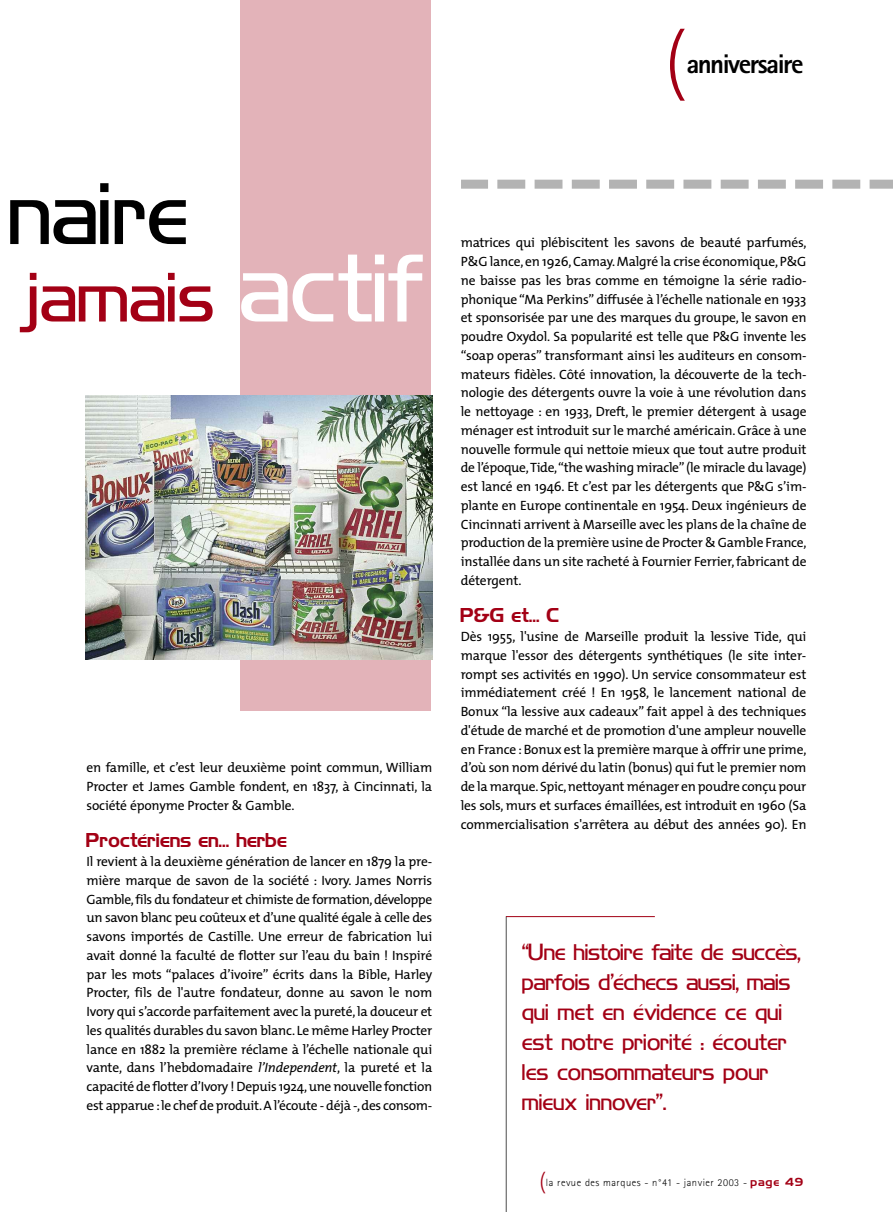
<style>
.page{position:relative;width:893px;height:1212px;background:#fff}
.page>*{position:absolute;margin:0;border:0;box-sizing:border-box;transform-origin:0 0}
.t1{font:80.7px "Hancock Park Light Laser";color:#000}
.t2{font:300 75px "The Mix";color:#a30015}
.t3{font:64.5px "Hancock Park Light Laser";color:#a30015}
.t4{font:800 27px "Rotis Sans Serif";letter-spacing:-.055em;color:#000}
.t5{font:21px/30px "Hancock Park Light Laser";color:#a30015}
.t6{font:18px "Hancock Park Laser";color:#a30015}
.t7{font:13.5px/18.8px "The Mix";letter-spacing:-.01em;color:#000;text-align:justify}
.t8{font:300 10.5px "Rotis Sans Serif";letter-spacing:.05em;color:#000}
.s1{font-size:88.8px;color:#fff}
.s2{font-style:italic}
.s3{font-family:"The Mix";font-size:22.5px;color:#a30015}
.s4{font-family:"Hancock Park Laser";font-weight:400;color:#a30015}
</style>
<div class="page">
<div style="left:240px;top:0;width:191px;height:710px;background:#e3b3b9"></div>
<svg style="left:497px;top:180px;width:396px;height:9px"></svg>
<div style="left:461px;top:180px;width:27px;height:9px;background:#b3b3b3"></div>
<hr style="left:506px;top:916px;width:1px;height:296px;background:#4d4d4d">
<img style="left:85px;top:395px;width:347px;height:265px">
<hr style="left:506px;top:916px;width:149px;height:1px;background:#a30015">
<h2 class="t2" style="left:664px;top:36px;width:24px">(</h2>
<h3 class="t4" style="left:686px;top:54px;width:119px">anniversaire</h3>
<h1 class="t1" style="left:10px;top:169px;width:182px">naire</h1>
<h3 class="t3" style="left:20px;top:261px;width:408px">jamais <span class="s1">actif</span></h3>
<p class="t7" style="left:87px;top:760px;width:347px">en famille, et c’est leur deuxième point commun, William Procter et James Gamble fondent, en 1837, à Cincinnati, la société éponyme Procter &amp; Gamble.</p>
<h3 class="t6" style="left:87px;top:831px;width:202px">Proctériens en… herbe</h3>
<p class="t7" style="left:87px;top:854px;width:347px">Il revient à la deuxième génération de lancer en 1879 la pre&shy;mière marque de savon de la société : Ivory. James Norris Gamble,fils du fondateur et chimiste de formation,développe un savon blanc peu coûteux et d’une qualité égale à celle des savons importés de Castille. Une erreur de fabrication lui avait donné la faculté de flotter sur l’eau du bain ! Inspiré par les mots “palaces d’ivoire” écrits dans la Bible, Harley Procter, fils de l'autre fondateur, donne au savon le nom Ivory qui s’accorde parfaitement avec la pureté,la douceur et les qualités durables du savon blanc. Le même Harley Procter lance en 1882 la première réclame à l’échelle nationale qui vante, dans l’hebdomadaire <span class="s2">l’Independent</span>, la pureté et la capacité de flotter d’Ivory ! Depuis 1924,une nouvelle fonction est apparue :le chef de produit.A l’écoute - déjà -,des consom-</p>
<p class="t7" style="left:461px;top:235px;width:347px">matrices qui plébiscitent les savons de beauté parfumés, P&amp;G lance,en 1926,Camay.Malgré la crise économique,P&amp;G ne baisse pas les bras comme en témoigne la série radio&shy;phonique “Ma Perkins”diffusée à l’échelle nationale en 1933 et sponsorisée par une des marques du groupe, le savon en poudre Oxydol. Sa popularité est telle que P&amp;G invente les “soap operas” transformant ainsi les auditeurs en consom&shy;mateurs fidèles. Côté innovation, la découverte de la tech&shy;nologie des détergents ouvre la voie à une révolution dans le nettoyage : en 1933, Dreft, le premier détergent à usage ménager est introduit sur le marché américain. Grâce à une nouvelle formule qui nettoie mieux que tout autre produit de l’époque,Tide,“the washing miracle” (le miracle du lavage) est lancé en 1946. Et c’est par les détergents que P&amp;G s’im&shy;plante en Europe continentale en 1954. Deux ingénieurs de Cincinnati arrivent à Marseille avec les plans de la chaîne de production de la première usine de Procter &amp; Gamble France, installée dans un site racheté à Fournier Ferrier,fabricant de détergent.</p>
<h3 class="t6" style="left:461px;top:606px;width:101px">P&amp;G et… C</h3>
<p class="t7" style="left:461px;top:629px;width:347px">Dès 1955, l'usine de Marseille produit la lessive Tide, qui marque l'essor des détergents synthétiques (le site inter&shy;rompt ses activités en 1990). Un service consommateur est immédiatement créé ! En 1958, le lancement national de Bonux “la lessive aux cadeaux” fait appel à des techniques d'étude de marché et de promotion d'une ampleur nouvelle en France :Bonux est la première marque à offrir une prime, d’où son nom dérivé du latin (bonus) qui fut le premier nom de la marque.Spic,nettoyant ménager en poudre conçu pour les sols, murs et surfaces émaillées, est introduit en 1960 (Sa commercialisation s'arrêtera au début des années 90). En</p>
<h3 class="t5" style="left:523px;top:938px;width:280px">“Une histoire faite de succès, parfois d’échecs aussi, mais qui met en évidence ce qui est notre priorité : écouter les consommateurs pour mieux innover”.</h3>
<p class="t8" style="left:539px;top:1179px;width:266px"><span class="s3">(</span>la revue des marques - n°41 - janvier 2003 - <span class="s4">page 49</span></p>
</div>
